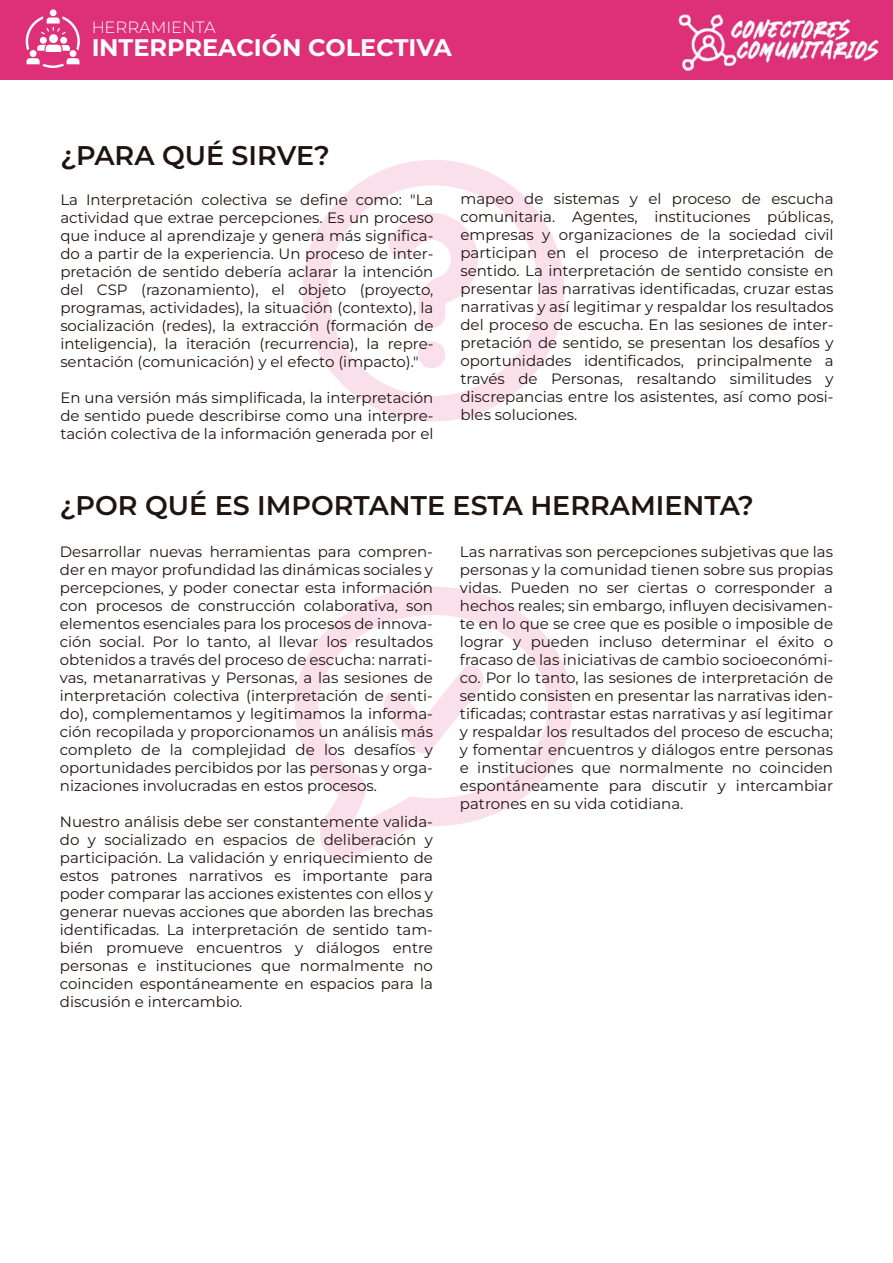
<style>
.page{position:relative;width:893px;height:1263px;background:#fff}
.page>*{position:absolute;margin:0;border:0;box-sizing:border-box;transform-origin:0 0}
.t1{font:600 27px "Montserrat";color:#1f1410}
.t2{font:700 24px "Montserrat";color:#fff}
.t3{font:300 16.35px "Montserrat";color:#fff}
.t4{font:15px/18px "Montserrat";color:#1f1410;text-align:justify}
</style>
<div class="page">
<svg style="left:295px;top:587px;width:277px;height:273px"></svg>
<svg style="left:382px;top:664px;width:103px;height:89px"></svg>
<div style="left:0;top:0;width:893px;height:79px;background:#de3079"></div>
<svg style="left:303px;top:160px;width:261px;height:261px"></svg>
<img style="left:678px;top:14px;width:201px;height:57px">
<div style="left:70px;top:50px;width:6px;height:7px;background:#fff;border-radius:50%"></div>
<div style="left:50px;top:9px;width:7px;height:7px;background:#fff;border-radius:50%"></div>
<div style="left:30px;top:50px;width:7px;height:7px;background:#fff;border-radius:50%"></div>
<svg style="left:27px;top:58px;width:52px;height:10px"></svg>
<svg style="left:26px;top:16px;width:54px;height:36px"></svg>
<p class="t3" style="left:91px;top:17px;width:126px">HERRAMIENTA</p>
<h2 class="t2" style="left:91px;top:33px;width:362px">INTERPREACIÓN COLECTIVA</h2>
<h1 class="t1" style="left:60px;top:138px;width:271px">¿PARA QUÉ SIRVE?</h1>
<p class="t4" style="left:60px;top:191px;width:375px">La Interpretación colectiva se define como: "La actividad que extrae percepciones. Es un proceso que induce al aprendizaje y genera más significa&shy;do a partir de la experiencia. Un proceso de inter&shy;pretación de sentido debería aclarar la intención del CSP (razonamiento), el objeto (proyecto, programas, actividades), la situación (contexto), la socialización (redes), la extracción (formación de inteligencia), la iteración (recurrencia), la repre&shy;sentación (comunicación) y el efecto (impacto)."</p>
<p class="t4" style="left:60px;top:389px;width:375px">En una versión más simplificada, la interpretación de sentido puede describirse como una interpre&shy;tación colectiva de la información generada por el</p>
<p class="t4" style="left:460px;top:189px;width:375px">mapeo de sistemas y el proceso de escucha comunitaria. Agentes, instituciones públicas, empresas y organizaciones de la sociedad civil participan en el proceso de interpretación de sentido. La interpretación de sentido consiste en presentar las narrativas identificadas, cruzar estas narrativas y así legitimar y respaldar los resultados del proceso de escucha. En las sesiones de inter&shy;pretación de sentido, se presentan los desafíos y oportunidades identificados, principalmente a través de Personas, resaltando similitudes y discrepancias entre los asistentes, así como posi&shy;bles soluciones.</p>
<h1 class="t1" style="left:60px;top:488px;width:695px">¿POR QUÉ ES IMPORTANTE ESTA HERRAMIENTA?</h1>
<p class="t4" style="left:60px;top:543px;width:375px">Desarrollar nuevas herramientas para compren&shy;der en mayor profundidad las dinámicas sociales y percepciones, y poder conectar esta información con procesos de construcción colaborativa, son elementos esenciales para los procesos de innova&shy;ción social. Por lo tanto, al llevar los resultados obtenidos a través del proceso de escucha: narrati&shy;vas, metanarrativas y Personas, a las sesiones de interpretación colectiva (interpretación de senti&shy;do), complementamos y legitimamos la informa&shy;ción recopilada y proporcionamos un análisis más completo de la complejidad de los desafíos y oportunidades percibidos por las personas y orga&shy;nizaciones involucradas en estos procesos.</p>
<p class="t4" style="left:60px;top:813px;width:375px">Nuestro análisis debe ser constantemente valida&shy;do y socializado en espacios de deliberación y participación. La validación y enriquecimiento de estos patrones narrativos es importante para poder comparar las acciones existentes con ellos y generar nuevas acciones que aborden las brechas identificadas. La interpretación de sentido tam&shy;bién promueve encuentros y diálogos entre personas e instituciones que normalmente no coinciden espontáneamente en espacios para la discusión e intercambio.</p>
<p class="t4" style="left:460px;top:542px;width:375px">Las narrativas son percepciones subjetivas que las personas y la comunidad tienen sobre sus propias vidas. Pueden no ser ciertas o corresponder a hechos reales; sin embargo, influyen decisivamen&shy;te en lo que se cree que es posible o imposible de lograr y pueden incluso determinar el éxito o fracaso de las iniciativas de cambio socioeconómi&shy;co. Por lo tanto, las sesiones de interpretación de sentido consisten en presentar las narrativas iden&shy;tificadas; contrastar estas narrativas y así legitimar y respaldar los resultados del proceso de escucha; y fomentar encuentros y diálogos entre personas e instituciones que normalmente no coinciden espontáneamente para discutir y intercambiar patrones en su vida cotidiana.</p>
</div>
